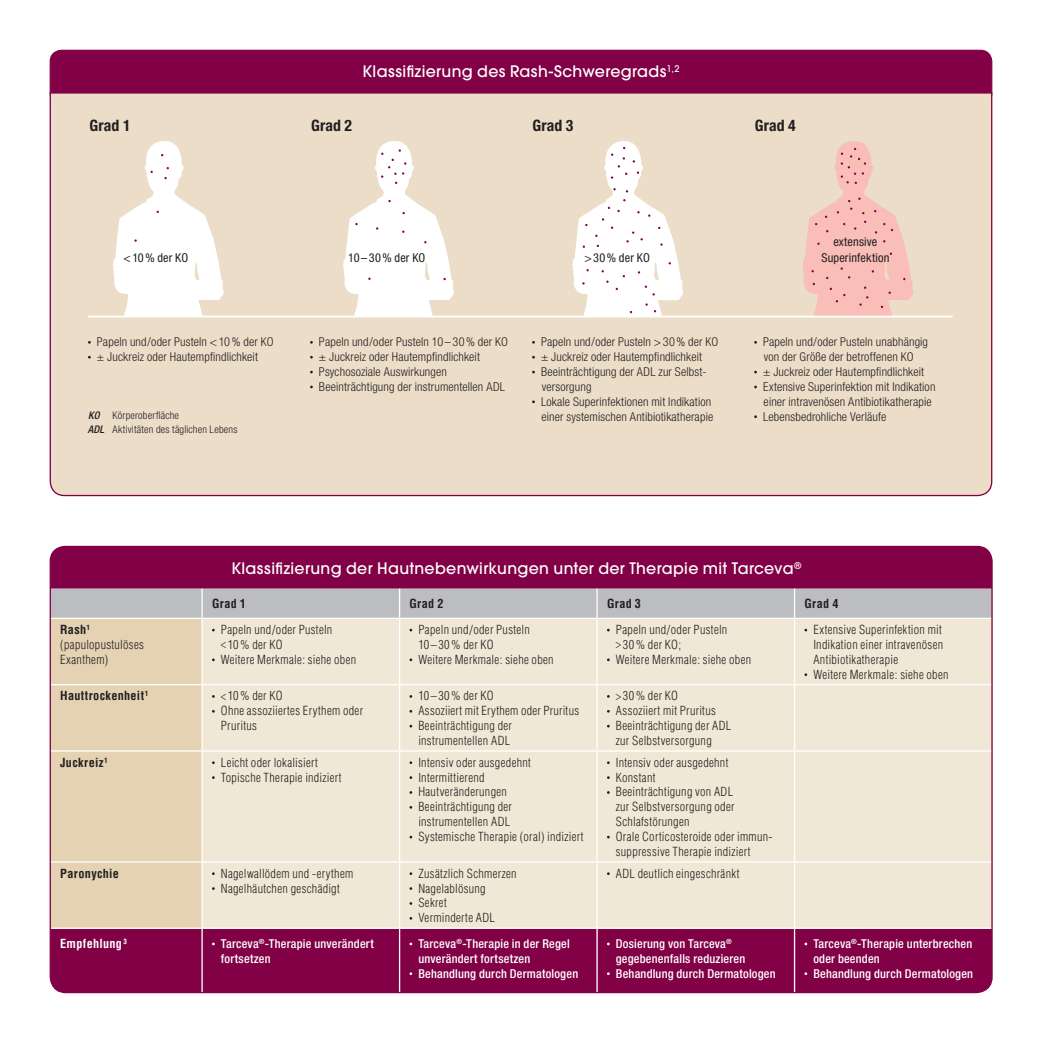
<style>
.page{position:relative;width:1042px;height:1042px;background:#fff}
.page>*{position:absolute;margin:0;border:0;box-sizing:border-box;transform-origin:0 0}
.t1{font:500 15.75px "Avant Garde";letter-spacing:.02em;color:#fff}
.t2{font:700 condensed 15.75px "Helvetica Neue";letter-spacing:.015em;color:#231f20}
.t3{font:300 condensed 12.25px/14.9px "Helvetica";letter-spacing:.025em;color:#231f20}
.t4{font:300 condensed 12.25px/14.9px "Helvetica Neue";letter-spacing:.01em;color:#231f20}
.t5{font:500 condensed 12.25px/14.9px "Helvetica Neue";letter-spacing:.015em;color:#fff}
.t6{font:700 condensed 12.25px "Helvetica";letter-spacing:.025em;color:#231f20}
.t7{font:condensed 12.25px/15.8px "Helvetica Neue";letter-spacing:.01em;color:#231f20;text-align:center}
.t8{font:700 condensed 12.25px "Helvetica";letter-spacing:.025em;color:#fff}
.t9{font:300 condensed 10.5px/14px "Helvetica Neue";letter-spacing:.02em;color:#231f20}
.s1{font-weight:500;font-style:italic}
.s2{font-weight:700}
</style>
<div class="page">
<div style="left:50px;top:50px;width:942px;height:55px;background:#810046;border-radius:11px"></div>
<div style="left:50px;top:50px;width:942px;height:55px;border:1px solid #810046;border-radius:11px"></div>
<div style="left:49px;top:92px;width:944px;height:405px;background:#ebddc7"></div>
<div style="left:50px;top:546px;width:942px;height:446px;background:#810046"></div>
<div style="left:52px;top:619px;width:149px;height:308px;background:#e4d2b3"></div>
<div style="left:203px;top:619px;width:787px;height:308px;background:#f1e7d6"></div>
<div style="left:52px;top:589px;width:938px;height:29px;background:#bcbdc0"></div>
<hr style="left:50px;top:618px;width:152px;height:1px;background:#fff">
<hr style="left:202px;top:618px;width:197px;height:1px;background:#fff">
<hr style="left:201px;top:619px;width:2px;height:65px;background:#fff">
<hr style="left:399px;top:618px;width:198px;height:1px;background:#fff">
<hr style="left:399px;top:619px;width:1px;height:65px;background:#fff">
<hr style="left:597px;top:618px;width:197px;height:1px;background:#fff">
<hr style="left:596px;top:619px;width:2px;height:65px;background:#fff">
<hr style="left:794px;top:618px;width:198px;height:1px;background:#fff">
<hr style="left:794px;top:619px;width:1px;height:65px;background:#fff">
<hr style="left:50px;top:684px;width:152px;height:1px;background:#fff">
<hr style="left:202px;top:684px;width:197px;height:1px;background:#fff">
<hr style="left:201px;top:685px;width:2px;height:65px;background:#fff">
<hr style="left:399px;top:684px;width:198px;height:1px;background:#fff">
<hr style="left:399px;top:685px;width:1px;height:65px;background:#fff">
<hr style="left:597px;top:684px;width:197px;height:1px;background:#fff">
<hr style="left:596px;top:685px;width:2px;height:65px;background:#fff">
<hr style="left:794px;top:684px;width:198px;height:1px;background:#fff">
<hr style="left:794px;top:685px;width:1px;height:65px;background:#fff">
<hr style="left:50px;top:750px;width:152px;height:1px;background:#fff">
<hr style="left:202px;top:750px;width:197px;height:1px;background:#fff">
<hr style="left:201px;top:751px;width:2px;height:110px;background:#fff">
<hr style="left:399px;top:750px;width:198px;height:1px;background:#fff">
<hr style="left:399px;top:751px;width:1px;height:110px;background:#fff">
<hr style="left:597px;top:750px;width:197px;height:1px;background:#fff">
<hr style="left:596px;top:751px;width:2px;height:110px;background:#fff">
<hr style="left:794px;top:750px;width:198px;height:1px;background:#fff">
<hr style="left:794px;top:751px;width:1px;height:110px;background:#fff">
<hr style="left:50px;top:861px;width:152px;height:1px;background:#fff">
<hr style="left:202px;top:861px;width:197px;height:1px;background:#fff">
<hr style="left:201px;top:862px;width:2px;height:65px;background:#fff">
<hr style="left:399px;top:861px;width:198px;height:1px;background:#fff">
<hr style="left:399px;top:862px;width:1px;height:65px;background:#fff">
<hr style="left:597px;top:861px;width:197px;height:1px;background:#fff">
<hr style="left:596px;top:862px;width:2px;height:65px;background:#fff">
<hr style="left:794px;top:861px;width:198px;height:1px;background:#fff">
<hr style="left:794px;top:862px;width:1px;height:65px;background:#fff">
<hr style="left:50px;top:927px;width:152px;height:2px;background:#fff">
<hr style="left:202px;top:927px;width:197px;height:2px;background:#fff">
<hr style="left:201px;top:929px;width:2px;height:63px;background:#fff">
<hr style="left:399px;top:927px;width:198px;height:2px;background:#fff">
<hr style="left:597px;top:927px;width:197px;height:2px;background:#fff">
<hr style="left:794px;top:927px;width:198px;height:2px;background:#fff">
<div style="left:399px;top:928px;width:593px;height:64px;background:#810046"></div>
<svg style="left:112px;top:140px;width:112px;height:176px"></svg>
<svg style="left:342px;top:140px;width:112px;height:176px"></svg>
<svg style="left:802px;top:140px;width:111px;height:176px;background:#f3c7bc"></svg>
<svg style="left:572px;top:140px;width:111px;height:176px"></svg>
<div style="left:88px;top:316px;width:864px;height:119px;background:#ebddc7"></div>
<hr style="left:88px;top:316px;width:864px;height:1px;background:#fff">
<p class="t2" style="left:89px;top:116px;width:43px">Grad 1</p>
<p class="t1" style="left:362px;top:62px;width:318px">Klassifizierung des Rash-Schweregrads<sup>1,2</sup></p>
<p class="t2" style="left:311px;top:116px;width:43px">Grad 2</p>
<p class="t2" style="left:532px;top:116px;width:43px">Grad 3</p>
<p class="t2" style="left:755px;top:116px;width:42px">Grad 4</p>
<p class="t7" style="left:123px;top:250px;width:66px">&lt;10% der KO</p>
<p class="t4" style="left:97px;top:334px;width:178px">Papeln und/oder Pusteln &lt;10% der KO ± Juckreiz oder Hautempfindlichkeit</p>
<p class="t9" style="left:88px;top:408px;width:151px"><span class="s1">KO</span> Körperoberfläche<br><span class="s1">ADL</span> Aktivitäten des täglichen Lebens</p>
<p class="t7" style="left:348px;top:250px;width:79px">10–30% der KO</p>
<p class="t7" style="left:584px;top:250px;width:67px">&gt;30% der KO</p>
<p class="t7" style="left:821px;top:234px;width:69px">extensive<br>Superinfektion</p>
<p class="t4" style="left:319px;top:334px;width:191px">Papeln und/oder Pusteln 10 –30% der KO ± Juckreiz oder Hautempfindlichkeit Psychosoziale Auswirkungen Beeinträchtigung der instrumentellen ADL</p>
<p class="t4" style="left:541px;top:334px;width:179px">Papeln und/oder Pusteln &gt;30% der KO ± Juckreiz oder Hautempfindlichkeit Beeinträchtigung der ADL zur Selbst&shy;versorgung<br>Lokale Superinfektionen mit Indikation einer systemischen Antibiotikatherapie</p>
<p class="t4" style="left:763px;top:334px;width:174px">Papeln und/oder Pusteln unabhängig von der Größe der betroffenen KO<br>± Juckreiz oder Hautempfindlichkeit Extensive Superinfektion mit Indikation einer intravenösen Antibiotikatherapie Lebensbedrohliche Verläufe</p>
<p class="t1" style="left:231px;top:558px;width:571px">Klassifizierung der Hautnebenwirkungen unter der Therapie mit Tarceva<sup>®</sup></p>
<p class="t6" style="left:212px;top:596px;width:36px">Grad 1</p>
<p class="t6" style="left:409px;top:596px;width:36px">Grad 2</p>
<p class="t6" style="left:607px;top:596px;width:36px">Grad 3</p>
<p class="t6" style="left:804px;top:596px;width:36px">Grad 4</p>
<p class="t3" style="left:60px;top:622px;width:85px"><span class="s2">Rash</span><sup>1 </sup>(papulopustulöses<br>Exanthem)</p>
<p class="t3" style="left:221px;top:622px;width:137px">Papeln und/oder Pusteln &lt;10% der KO<br>Weitere Merkmale: siehe oben</p>
<p class="t3" style="left:418px;top:622px;width:137px">Papeln und/oder Pusteln<br>10–30% der KO<br>Weitere Merkmale: siehe oben</p>
<p class="t3" style="left:616px;top:622px;width:137px">Papeln und/oder Pusteln &gt;30% der KO;<br>Weitere Merkmale: siehe oben</p>
<p class="t3" style="left:813px;top:622px;width:137px">Extensive Superinfektion mit<br>Indikation einer intravenösen<br>Antibiotikatherapie<br>Weitere Merkmale: siehe oben</p>
<p class="t6" style="left:60px;top:688px;width:90px">Hauttrockenheit<sup>1</sup></p>
<p class="t3" style="left:221px;top:688px;width:144px">&lt;10% der KO<br>Ohne assoziiertes Erythem oder<br>Pruritus</p>
<p class="t3" style="left:418px;top:688px;width:162px">10–30% der KO<br>Assoziiert mit Erythem oder Pruritus<br>Beeinträchtigung der instrumentellen ADL</p>
<p class="t3" style="left:616px;top:688px;width:117px">&gt;30% der KO<br>Assoziiert mit Pruritus<br>Beeinträchtigung der ADL zur Selbstversorgung</p>
<p class="t6" style="left:60px;top:754px;width:49px">Juckreiz<sup>1</sup></p>
<p class="t3" style="left:221px;top:755px;width:122px">Leicht oder lokalisiert<br>Topische Therapie indiziert</p>
<p class="t3" style="left:418px;top:755px;width:167px">Intensiv oder ausgedehnt<br>Intermittierend<br>Hautveränderungen<br>Beeinträchtigung der instrumentellen ADL<br>Systemische Therapie (oral) indiziert</p>
<p class="t3" style="left:616px;top:755px;width:158px">Intensiv oder ausgedehnt<br>Konstant<br>Beeinträchtigung von ADL<br>zur Selbstversorgung oder<br>Schlafstörungen<br>Orale Corticosteroide oder immun&shy;suppressive Therapie indiziert</p>
<p class="t6" style="left:60px;top:865px;width:60px">Paronychie</p>
<p class="t3" style="left:221px;top:866px;width:134px">Nagelwallödem und -erythem<br>Nagelhäutchen geschädigt</p>
<p class="t3" style="left:418px;top:866px;width:100px">Zusätzlich Schmerzen<br>Nagelablösung<br>Sekret<br>Verminderte ADL</p>
<p class="t3" style="left:616px;top:866px;width:125px">ADL deutlich eingeschränkt</p>
<p class="t8" style="left:60px;top:936px;width:68px">Empfehlung <sup>3</sup></p>
<p class="t5" style="left:221px;top:936px;width:154px">Tarceva<sup>®</sup>-Therapie unverändert fortsetzen</p>
<p class="t5" style="left:418px;top:936px;width:161px">Tarceva<sup>®</sup>-Therapie in der Regel unverändert fortsetzen<br>Behandlung durch Dermatologen</p>
<p class="t5" style="left:616px;top:936px;width:161px">Dosierung von Tarceva<sup>® </sup>gegebenenfalls reduzieren<br>Behandlung durch Dermatologen</p>
<p class="t5" style="left:813px;top:936px;width:161px">Tarceva<sup>®</sup>-Therapie unterbrechen oder beenden<br>Behandlung durch Dermatologen</p>
</div>
